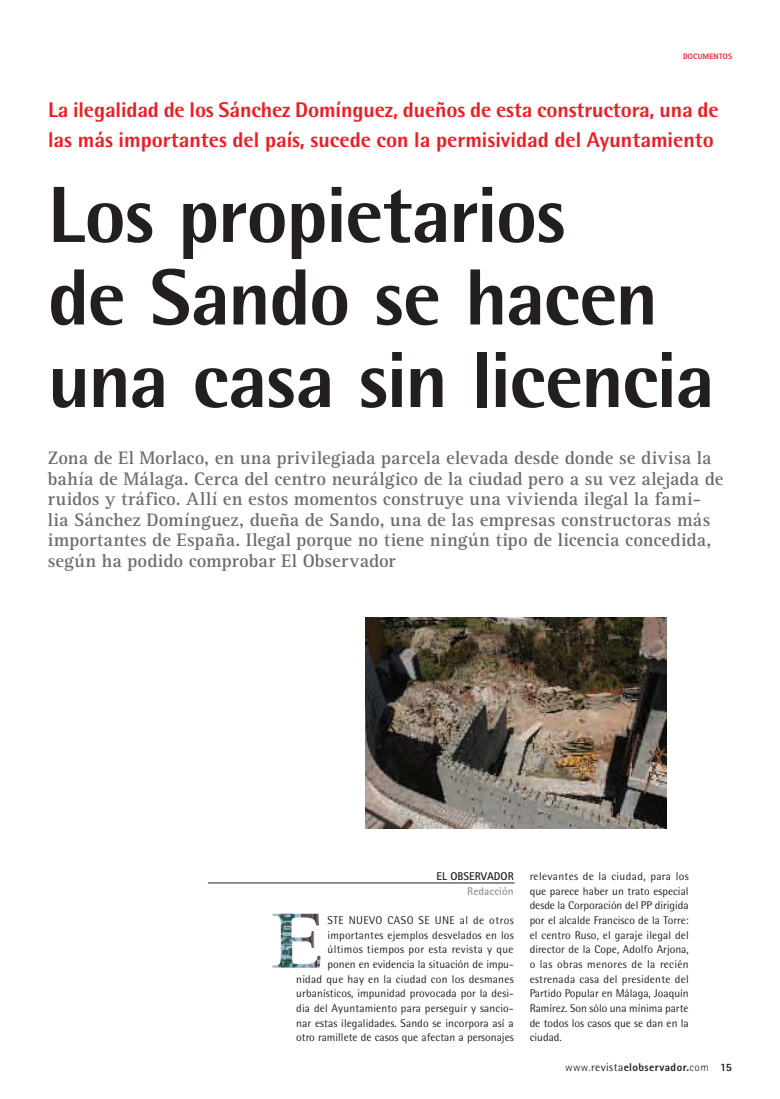
<style>
.page{position:relative;width:780px;height:1099px;background:#fff}
.page>*{position:absolute;margin:0;border:0;box-sizing:border-box;transform-origin:0 0}
.t1{font:800 79.75px/82.5px "Rotis Semi Sans";letter-spacing:-.02em;color:#231f20}
.t2{font:800 21.38px/29.4px "Rotis Semi Sans";color:#ee1d23}
.t3{font:700 18.75px/20.5px "Rotis Serif";letter-spacing:.005em;color:#6c6d70}
.t4{font:11.25px/14.6px "Rotis Semi Sans";letter-spacing:.01em;color:#231f20;text-align:right}
.t5{font:800 11.25px "Rotis Sans Serif";letter-spacing:.035em;color:#231f20}
.t6{font:700 11.25px "Rotis Sans Serif";color:#231f20}
.t7{font:700 11.25px "Rotis Sans Serif";letter-spacing:.005em;color:#939598}
.t8{font:800 7.88px "Rotis Sans Serif";letter-spacing:.015em;color:#ee1d23}
.s1{font-weight:300}
.s2{font-family:"Rotis Semi Sans";font-weight:400}
</style>
<div class="page">
<img style="left:365px;top:617px;width:301px;height:211px">
<hr style="left:208px;top:882px;width:306px;height:1px;background:#231f20">
<img style="left:272px;top:913px;width:48px;height:54px">
<p class="t8" style="left:683px;top:51px;width:51px">DOCUMENTOS</p>
<h2 class="t2" style="left:48px;top:95px;width:672px">La ilegalidad de los Sánchez Domínguez, dueños de esta constructora, una de las más importantes del país, sucede con la permisividad del Ayuntamiento</h2>
<h1 class="t1" style="left:48px;top:172px;width:668px">Los propietarios<br>de Sando se hacen una casa sin licencia</h1>
<p class="t3" style="left:48px;top:448px;width:677px">Zona de El Morlaco, en una privilegiada parcela elevada desde donde se divisa la bahía de Málaga. Cerca del centro neurálgico de la ciudad pero a su vez alejada de ruidos y tráfico. Allí en estos momentos construye una vivienda ilegal la fami&shy;lia Sánchez Domínguez, dueña de Sando, una de las empresas constructoras más importantes de España. Ilegal porque no tiene ningún tipo de licencia concedida, según ha podido comprobar El Observador</p>
<p class="t6" style="left:436px;top:869px;width:79px">EL OBSERVADOR</p>
<p class="t7" style="left:467px;top:883px;width:48px">Redacción</p>
<p class="t4" style="left:296px;top:912px;width:219px">STE NUEVO CASO SE UNE al de otros importantes ejemplos desvelados en los últimos tiempos por esta revista y que<br>ponen en evidencia la situación de impu-<br>nidad que hay en la ciudad con los desmanes urbanísticos, impunidad provocada por la desi&shy;dia del Ayuntamiento para perseguir y sancio&shy;nar estas ilegalidades. Sando se incorpora así a otro ramillete de casos que afectan a personajes</p>
<p class="t4" style="left:529px;top:868px;width:161px;text-align:justify">relevantes de la ciudad, para los que parece haber un trato especial desde la Corporación del PP dirigida por el alcalde Francisco de la Torre: el centro Ruso, el garaje ilegal del director de la Cope, Adolfo Arjona, o las obras menores de la recién estrenada casa del presidente del Partido Popular en Málaga, Joaquín Ramírez. Son sólo una mínima parte de todos los casos que se dan en la ciudad.</p>
<p class="t5" style="left:565px;top:1059px;width:168px"><span class="s1">www.</span><span class="s2">revista</span>elobservador.<span class="s1">com</span> 15</p>
</div>
